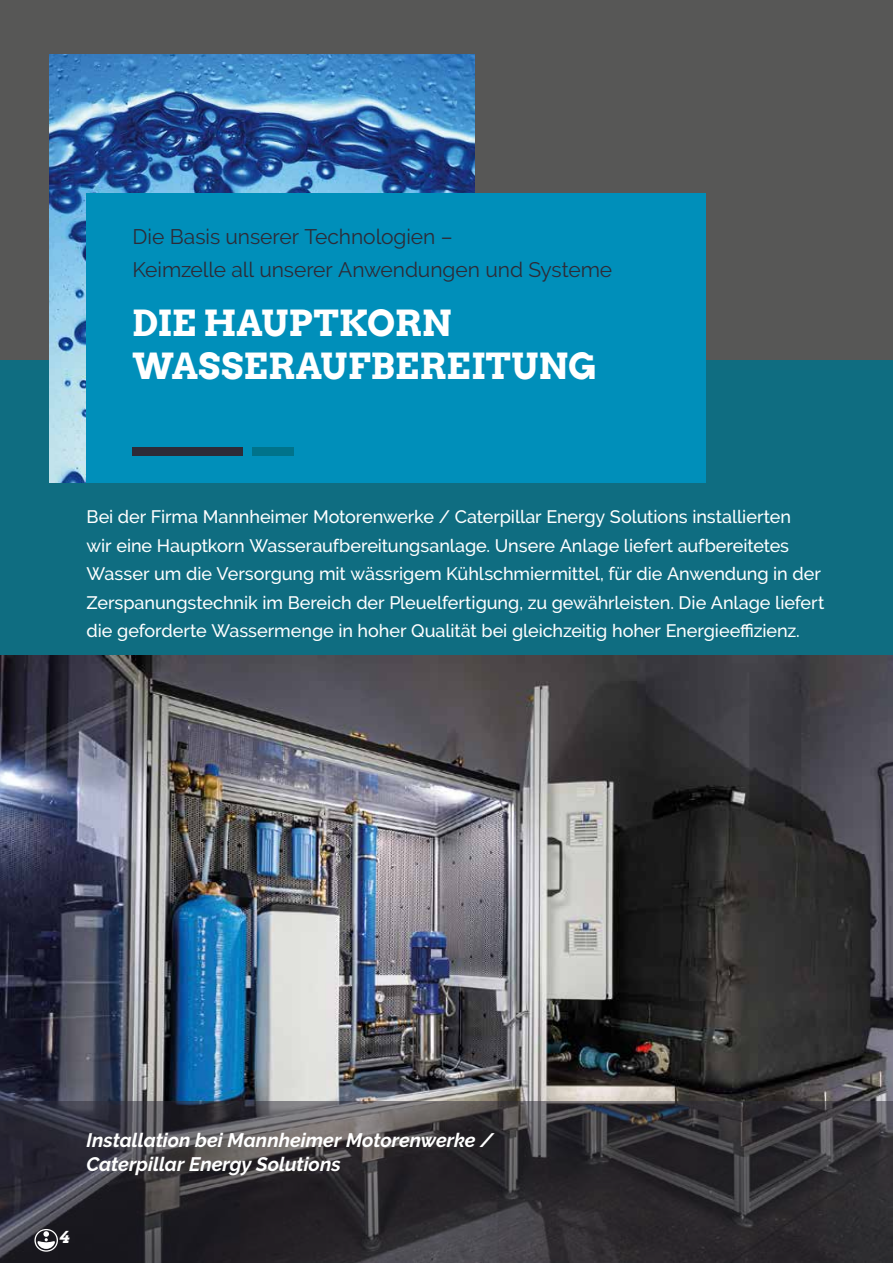
<style>
.page{position:relative;width:893px;height:1263px;background:#575756}
.page>*{position:absolute;margin:0;border:0;box-sizing:border-box;transform-origin:0 0}
.t1{font:700 36px/43.2px "Arvo";color:#fff}
.t2{font:21px/33px "Raleway";letter-spacing:-.005em;color:#2d2b37}
.t3{font:italic 700 19.5px/24px "Raleway";color:#fff}
.t4{font:500 18px/28.5px "Raleway";letter-spacing:-.005em;color:#fff}
.t5{font:italic 700 16.5px "Arvo";color:#fff}
</style>
<div class="page">
<div style="left:0;top:360px;width:893px;height:396px;background:#0f6d81"></div>
<img style="left:50px;top:54px;width:425px;height:429px">
<div style="left:87px;top:193px;width:619px;height:290px;background:#008fba"></div>
<div style="left:132px;top:447px;width:111px;height:9px;background:#2d2b37"></div>
<div style="left:252px;top:447px;width:41px;height:9px;background:#00738b"></div>
<img style="left:0;top:656px;width:893px;height:445px">
<svg style="left:0;top:1101px;width:893px;height:162px;background:#353338"></svg>
<svg style="left:34px;top:1229px;width:24px;height:23px"></svg>
<p class="t2" style="left:132px;top:220px;width:481px">Die Basis unserer Technologien –<br>Keimzelle all unserer Anwendungen und Systeme</p>
<h1 class="t1" style="left:132px;top:301px;width:466px">DIE HAUPTKORN<br>WASSERAUFBEREITUNG</h1>
<p class="t4" style="left:87px;top:503px;width:739px">Bei der Firma Mannheimer Motorenwerke / Caterpillar Energy Solutions installierten<br>wir eine Hauptkorn Wasseraufbereitungsanlage. Unsere Anlage liefert aufbereitetes Wasser um die Versorgung mit wässrigem Kühlschmiermittel, für die Anwendung in der Zerspanungstechnik im Bereich der Pleuelfertigung, zu gewährleisten. Die Anlage liefert die geforderte Wassermenge in hoher Qualität bei gleichzeitig hoher Energieeffizienz.</p>
<p class="t3" style="left:87px;top:1128px;width:409px">Installation bei Mannheimer Motorenwerke /<br>Caterpillar Energy Solutions</p>
<p class="t5" style="left:60px;top:1227px;width:12px">4</p>
</div>
